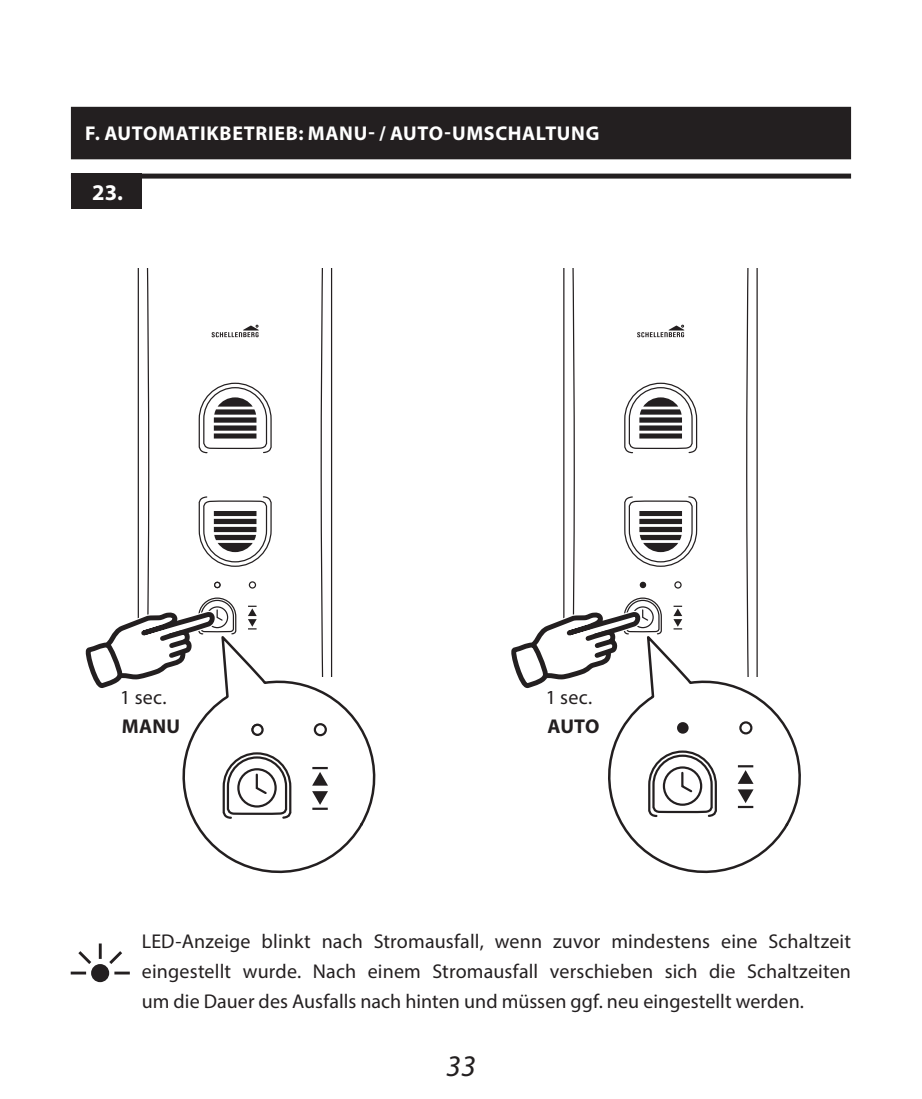
<style>
.page{position:relative;width:922px;height:1099px;background:#fff}
.page>*{position:absolute;margin:0;border:0;box-sizing:border-box;transform-origin:0 0}
.t1{font:italic 30px "Myriad Pro";color:#231f20}
.t2{font:700 22.5px "Myriad Pro";color:#fff}
.t3{font:20px/30px "Myriad Pro";letter-spacing:.005em;color:#231f20;text-align:justify}
.t4{font:700 20px "Myriad Pro";letter-spacing:.03em;color:#fff}
.t5{font:700 20px "Myriad Pro";letter-spacing:.01em;color:#231f20}
</style>
<div class="page">
<svg style="left:137px;top:268px;width:196px;height:329px"></svg>
<svg style="left:144px;top:268px;width:181px;height:329px"></svg>
<svg style="left:198px;top:495px;width:74px;height:72px"></svg>
<svg style="left:198px;top:382px;width:74px;height:72px"></svg>
<div style="left:249px;top:581px;width:7px;height:7px;border:1px solid #231f20;border-radius:50%"></div>
<svg style="left:211px;top:325px;width:48px;height:12px"></svg>
<svg style="left:563px;top:268px;width:195px;height:329px"></svg>
<svg style="left:569px;top:268px;width:182px;height:329px"></svg>
<svg style="left:623px;top:495px;width:74px;height:72px"></svg>
<svg style="left:623px;top:382px;width:74px;height:72px"></svg>
<div style="left:639px;top:581px;width:7px;height:7px;border:1px solid #231f20;border-radius:50%"></div>
<div style="left:674px;top:581px;width:7px;height:7px;border:1px solid #231f20;border-radius:50%"></div>
<svg style="left:637px;top:325px;width:47px;height:12px"></svg>
<div style="left:214px;top:581px;width:6px;height:7px;border:1px solid #231f20;border-radius:50%"></div>
<svg style="left:182px;top:698px;width:194px;height:176px"></svg>
<svg style="left:608px;top:696px;width:193px;height:178px"></svg>
<svg style="left:252px;top:724px;width:10px;height:10px"></svg>
<div style="left:251px;top:723px;width:12px;height:13px;border:2px solid #231f20;border-radius:50%"></div>
<svg style="left:85px;top:597px;width:249px;height:101px"></svg>
<svg style="left:511px;top:597px;width:247px;height:99px"></svg>
<div style="left:92px;top:965px;width:16px;height:15px;background:#231f20;border-radius:50%"></div>
<div style="left:91px;top:964px;width:18px;height:18px;border:3px solid #231f20;border-radius:50%"></div>
<svg style="left:70px;top:943px;width:60px;height:32px"></svg>
<div style="left:71px;top:107px;width:779px;height:52px;background:#231f20"></div>
<div style="left:71px;top:173px;width:779px;height:5px;background:#231f20"></div>
<div style="left:71px;top:173px;width:71px;height:36px;background:#231f20"></div>
<p class="t4" style="left:85px;top:123px;width:515px">F. AUTOMATIKBETRIEB: MANU- / AUTO-UMSCHALTUNG</p>
<p class="t2" style="left:92px;top:181px;width:32px">23.</p>
<p class="t3" style="left:120px;top:682px;width:48px">1 sec.</p>
<p class="t3" style="left:545px;top:682px;width:48px">1 sec.</p>
<p class="t5" style="left:122px;top:716px;width:60px">MANU</p>
<p class="t5" style="left:547px;top:716px;width:54px">AUTO</p>
<p class="t3" style="left:142px;top:926px;width:710px">LED-Anzeige blinkt nach Stromausfall, wenn zuvor mindestens eine Schaltzeit eingestellt wurde. Nach einem Stromausfall verschieben sich die Schaltzeiten um die Dauer des Ausfalls nach hinten und müssen ggf. neu eingestellt werden.</p>
<h1 class="t1" style="left:446px;top:1055px;width:31px">33</h1>
</div>
